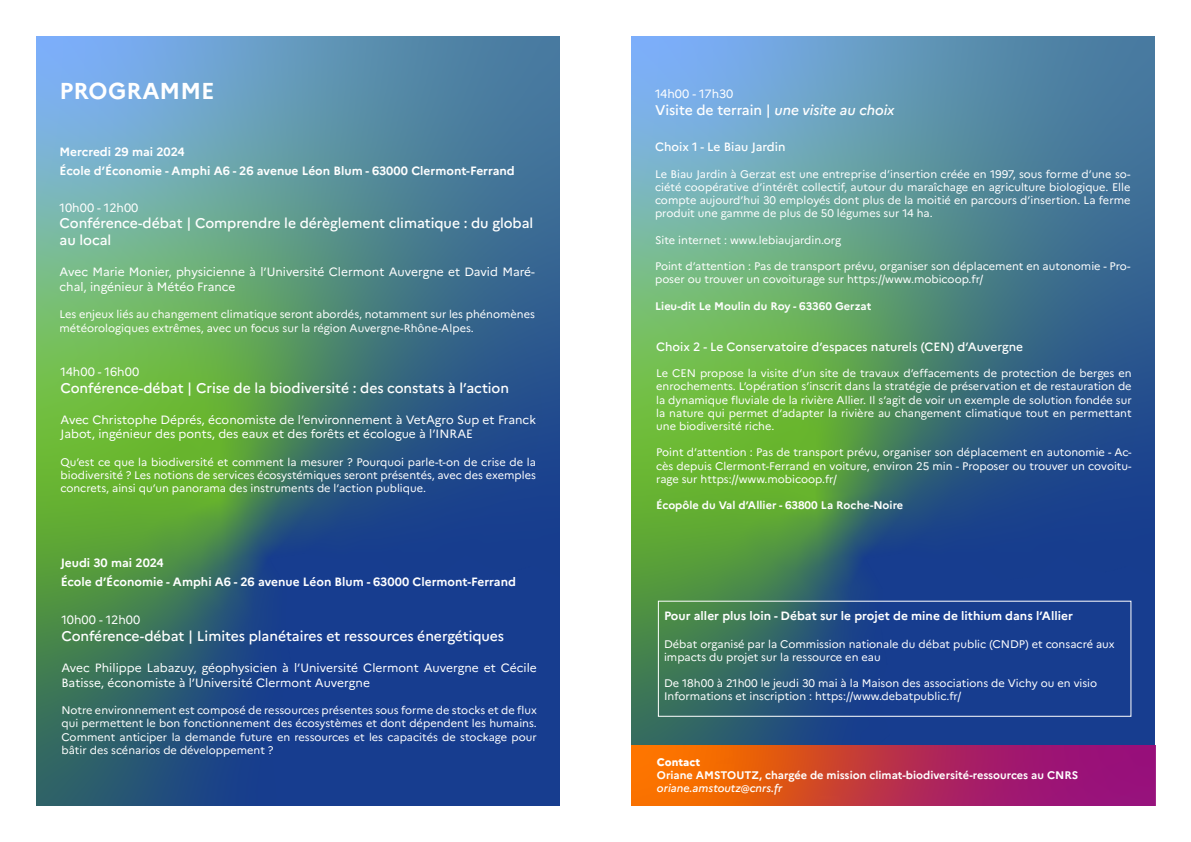
<style>
.page{position:relative;width:1191px;height:842px;background:#fff}
.page>*{position:absolute;margin:0;border:0;box-sizing:border-box;transform-origin:0 0}
.t1{font:700 23px "Marianne";color:#fff}
.t2{font:500 14px/16.8px "Marianne";letter-spacing:-.005em;color:#fff}
.t3{font:12px/14.4px "Marianne";color:#fff}
.t4{font:700 12px/19.5px "Marianne";color:#fff}
.t5{font:500 12px "Marianne";color:#fff}
.t6{font:11px/13.2px "Marianne";color:#fff;text-align:justify}
.t7{font:700 11px "Marianne";color:#fff}
.t8{font:italic 500 11px "Marianne";color:#fff}
.t9{font:800 11px "Marianne";color:#fff}
.s1{font-style:italic}
</style>
<div class="page">
<img style="left:36px;top:36px;width:523px;height:770px">
<img style="left:631px;top:36px;width:524px;height:710px">
<img style="left:631px;top:746px;width:524px;height:60px">
<div style="left:658px;top:601px;width:473px;height:116px;border:1px solid #fff"></div>
<h1 class="t1" style="left:60px;top:73px;width:156px">PROGRAMME</h1>
<p class="t4" style="left:60px;top:141px;width:127px">Mercredi 29 mai 2024</p>
<p class="t4" style="left:60px;top:160px;width:457px">École d’Économie - Amphi A6 - 26 avenue Léon Blum - 63000 Clermont-Ferrand</p>
<p class="t3" style="left:60px;top:199px;width:80px">10h00 - 12h00</p>
<p class="t2" style="left:60px;top:214px;width:475px">Conférence-débat | Comprendre le dérèglement climatique : du global au local</p>
<p class="t3" style="left:60px;top:264px;width:477px">Avec Marie Monier, physicienne à l’Université Clermont Auvergne et David Maré&shy;chal, ingénieur à Météo France</p>
<p class="t6" style="left:60px;top:307px;width:477px">Les enjeux liés au changement climatique seront abordés, notamment sur les phénomènes météorologiques extrêmes, avec un focus sur la région Auvergne-Rhône-Alpes.</p>
<p class="t3" style="left:60px;top:363px;width:80px">14h00 - 16h00</p>
<p class="t2" style="left:60px;top:378px;width:450px">Conférence-débat | Crise de la biodiversité : des constats à l’action</p>
<p class="t3" style="left:60px;top:411px;width:477px">Avec Christophe Déprés, économiste de l’environnement à VetAgro Sup et Franck<br>Jabot, ingénieur des ponts, des eaux et des forêts et écologue à l’INRAE</p>
<p class="t6" style="left:60px;top:454px;width:477px">Qu’est ce que la biodiversité et comment la mesurer ? Pourquoi parle-t-on de crise de la biodiversité ? Les notions de services écosystémiques seront présentés, avec des exemples concrets, ainsi qu’un panorama des instruments de l’action publique.</p>
<p class="t4" style="left:61px;top:552px;width:457px">Jeudi 30 mai 2024<br>École d’Économie - Amphi A6 - 26 avenue Léon Blum - 63000 Clermont-Ferrand</p>
<p class="t3" style="left:61px;top:612px;width:80px">10h00 - 12h00</p>
<p class="t2" style="left:61px;top:626px;width:444px">Conférence-débat | Limites planétaires et ressources énergétiques</p>
<p class="t3" style="left:61px;top:660px;width:477px">Avec Philippe Labazuy, géophysicien à l’Université Clermont Auvergne et Cécile<br>Batisse, économiste à l’Université Clermont Auvergne</p>
<p class="t6" style="left:61px;top:703px;width:477px">Notre environnement est composé de ressources présentes sous forme de stocks et de flux qui permettent le bon fonctionnement des écosystèmes et dont dépendent les humains.<br>Comment anticiper la demande future en ressources et les capacités de stockage pour bâtir des scénarios de développement ?</p>
<p class="t3" style="left:655px;top:85px;width:80px">14h00 - 17h30</p>
<p class="t2" style="left:655px;top:100px;width:241px">Visite de terrain | <span class="s1">une visite au choix</span></p>
<p class="t5" style="left:655px;top:138px;width:132px">Choix 1 - Le Biau Jardin</p>
<p class="t6" style="left:655px;top:166px;width:477px">Le Biau Jardin à Gerzat est une entreprise d’insertion créée en 1997, sous forme d’une so&shy;ciété coopérative d’intérêt collectif, autour du maraîchage en agriculture biologique. Elle compte aujourd’hui 30 employés dont plus de la moitié en parcours d’insertion. La ferme produit une gamme de plus de 50 légumes sur 14 ha.</p>
<p class="t6" style="left:655px;top:232px;width:188px">Site internet : www.lebiaujardin.org</p>
<p class="t6" style="left:655px;top:259px;width:477px">Point d’attention : Pas de transport prévu, organiser son déplacement en autonomie - Pro&shy;poser ou trouver un covoiturage sur https://www.mobicoop.fr/</p>
<p class="t7" style="left:655px;top:297px;width:218px">Lieu-dit Le Moulin du Roy - 63360 Gerzat</p>
<p class="t5" style="left:656px;top:337px;width:368px">Choix 2 - Le Conservatoire d’espaces naturels (CEN) d’Auvergne</p>
<p class="t6" style="left:656px;top:366px;width:477px">Le CEN propose la visite d’un site de travaux d’effacements de protection de berges en enrochements. L’opération s’inscrit dans la stratégie de préservation et de restauration de la dynamique fluviale de la rivière Allier. Il s’agit de voir un exemple de solution fondée sur la nature qui permet d’adapter la rivière au changement climatique tout en permettant une biodiversité riche.</p>
<p class="t6" style="left:656px;top:445px;width:477px">Point d’attention : Pas de transport prévu, organiser son déplacement en autonomie - Ac&shy;cès depuis Clermont-Ferrand en voiture, environ 25 min - Proposer ou trouver un covoitu&shy;rage sur https://www.mobicoop.fr/</p>
<p class="t7" style="left:656px;top:497px;width:248px">Écopôle du Val d’Allier - 63800 La Roche-Noire</p>
<p class="t4" style="left:664px;top:605px;width:410px">Pour aller plus loin - Débat sur le projet de mine de lithium dans l’Allier</p>
<p class="t6" style="left:664px;top:636px;width:452px">Débat organisé par la Commission nationale du débat public (CNDP) et consacré aux impacts du projet sur la ressource en eau</p>
<p class="t6" style="left:664px;top:676px;width:435px">De 18h00 à 21h00 le jeudi 30 mai à la Maison des associations de Vichy ou en visio<br>Informations et inscription : https://www.debatpublic.fr/</p>
<p class="t9" style="left:657px;top:753px;width:45px">Contact</p>
<p class="t7" style="left:657px;top:766px;width:423px">Oriane AMSTOUTZ, chargée de mission climat-biodiversité-ressources au CNRS</p>
<p class="t8" style="left:657px;top:780px;width:127px">oriane.amstoutz@cnrs.fr</p>
</div>
